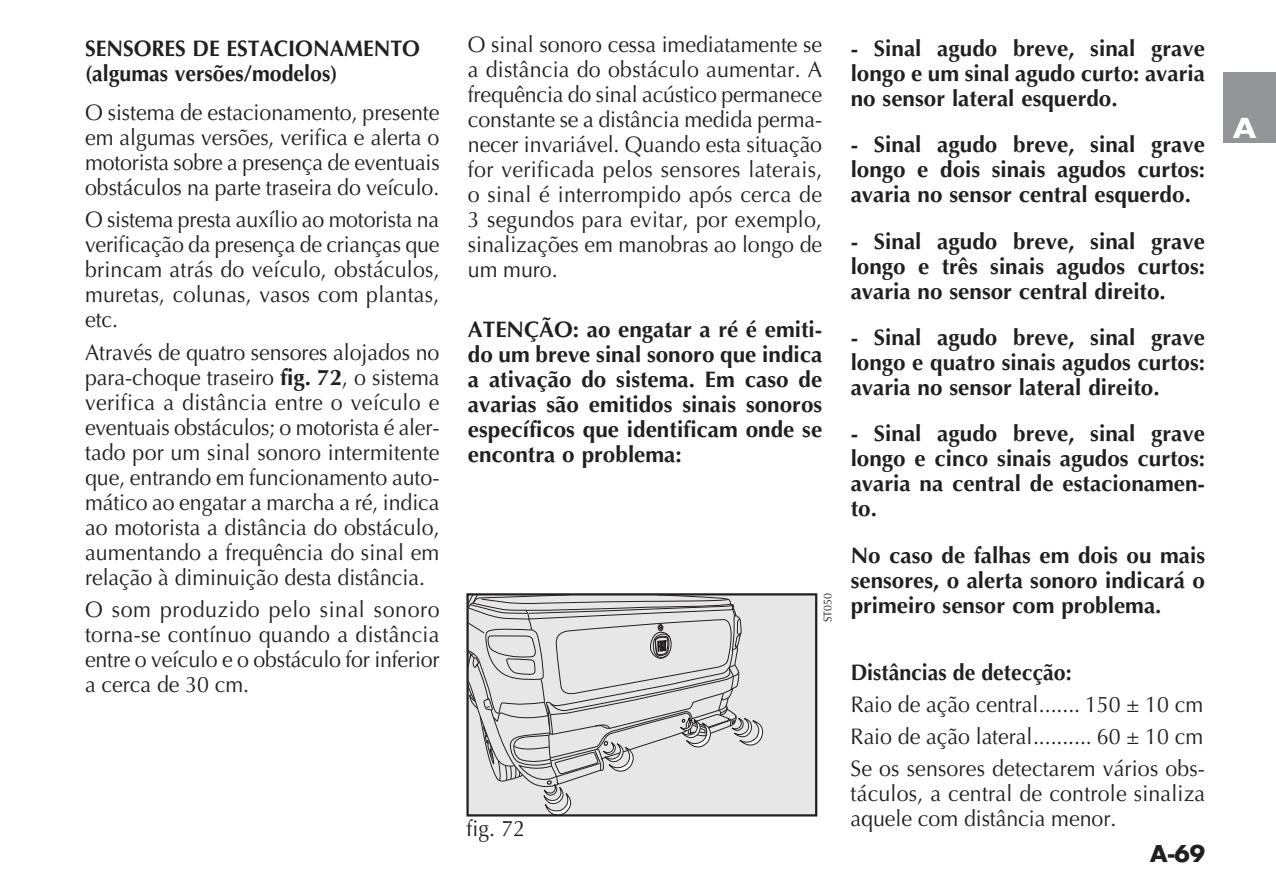
<style>
.page{position:relative;width:1276px;height:886px;background:#fff}
.page>*{position:absolute;margin:0;border:0;box-sizing:border-box;transform-origin:0 0}
.t1{font:700 30px "Gill Sans";color:#fff;scale:.95 1}
.t2{font:22.5px/25px "Optima";letter-spacing:-.005em;color:#231f20;text-align:justify;scale:.95 1}
.t3{font:700 22.5px/25px "Optima";color:#231f20;text-align:justify}
.t4{font:700 22.5px/25px "Optima";color:#231f20;scale:.95 1}
.t5{font:700 22.5px "Futura";color:#231f20}
.t6{font:11.25px "Optima";color:#231f20;scale:.95 1}
.s1{font-weight:700}
</style>
<div class="page">
<div style="left:1223px;top:73px;width:53px;height:70px;background:#939598"></div>
<div style="left:468px;top:595px;width:346px;height:220px;background:#e7e7e7"></div>
<svg style="left:467px;top:596px;width:300px;height:221px"></svg>
<div style="left:466px;top:593px;width:351px;height:223px;border:2px solid #231f20"></div>
<p class="t4" style="left:85px;top:37px;width:354px">SENSORES DE ESTACIONAMENTO (algumas versões/modelos)</p>
<p class="t2" style="left:85px;top:101px;width:375px">O sistema de estacionamento, presente em algumas versões, verifica e alerta o motorista sobre a presença de eventuais obstáculos na parte traseira do veículo.</p>
<p class="t2" style="left:85px;top:208px;width:375px">O sistema presta auxílio ao motorista na verificação da presença de crianças que brincam atrás do veículo, obstáculos, muretas, colunas, vasos com plantas, etc.</p>
<p class="t2" style="left:85px;top:340px;width:375px">Através de quatro sensores alojados no para-choque traseiro <span class="s1">fig. 72</span>, o sistema verifica a distância entre o veículo e eventuais obstáculos; o motorista é aler&shy;tado por um sinal sonoro intermitente que, entrando em funcionamento auto&shy;mático ao engatar a marcha a ré, indica ao motorista a distância do obstáculo, aumentando a frequência do sinal em relação à diminuição desta distância.</p>
<p class="t2" style="left:85px;top:598px;width:375px">O som produzido pelo sinal sonoro torna-se contínuo quando a distância entre o veículo e o obstáculo for inferior a cerca de 30 cm.</p>
<p class="t2" style="left:468px;top:33px;width:375px">O sinal sonoro cessa imediatamente se a distância do obstáculo aumentar. A frequência do sinal acústico permanece constante se a distância medida perma&shy;necer invariável. Quando esta situação for verificada pelos sensores laterais, o sinal é interrompido após cerca de 3 segundos para evitar, por exemplo, sinalizações em manobras ao longo de um muro.</p>
<p class="t3" style="left:468px;top:318px;width:356px">ATENÇÃO: ao engatar a ré é emiti&shy;do um breve sinal sonoro que indica a ativação do sistema. Em caso de avarias são emitidos sinais sonoros específicos que identificam onde se encontra o problema:</p>
<p class="t2" style="left:466px;top:817px;width:63px">fig. 72</p>
<p class="t6" style="left:822px;top:622px;width:32px;rotate:-90deg">ST050</p>
<p class="t3" style="left:850px;top:37px;width:356px">- Sinal agudo breve, sinal grave longo e um sinal agudo curto: avaria no sensor lateral esquerdo.</p>
<p class="t3" style="left:850px;top:133px;width:356px">- Sinal agudo breve, sinal grave longo e dois sinais agudos curtos: avaria no sensor central esquerdo.</p>
<p class="t3" style="left:850px;top:230px;width:356px">- Sinal agudo breve, sinal grave longo e três sinais agudos curtos: avaria no sensor central direito.</p>
<p class="t3" style="left:850px;top:326px;width:356px">- Sinal agudo breve, sinal grave longo e quatro sinais agudos curtos: avaria no sensor lateral direito.</p>
<p class="t3" style="left:850px;top:422px;width:356px">- Sinal agudo breve, sinal grave longo e cinco sinais agudos curtos: avaria na central de estacionamen&shy;to.</p>
<p class="t3" style="left:850px;top:543px;width:356px">No caso de falhas em dois ou mais sensores, o alerta sonoro indicará o primeiro sensor com problema.</p>
<p class="t4" style="left:850px;top:661px;width:234px">Distâncias de detecção:</p>
<p class="t2" style="left:850px;top:689px;width:374px;line-height:32px">Raio de ação central ....... 150 ± 10 cm Raio de ação lateral .......... 60 ± 10 cm Se os sensores detectarem vários obs-</p>
<p class="t2" style="left:850px;top:782px;width:375px">táculos, a central de controle sinaliza aquele com distância menor.</p>
<p class="t5" style="left:1150px;top:838px;width:57px">A-69</p>
<h1 class="t1" style="left:1232px;top:111px;width:26px">A</h1>
</div>
